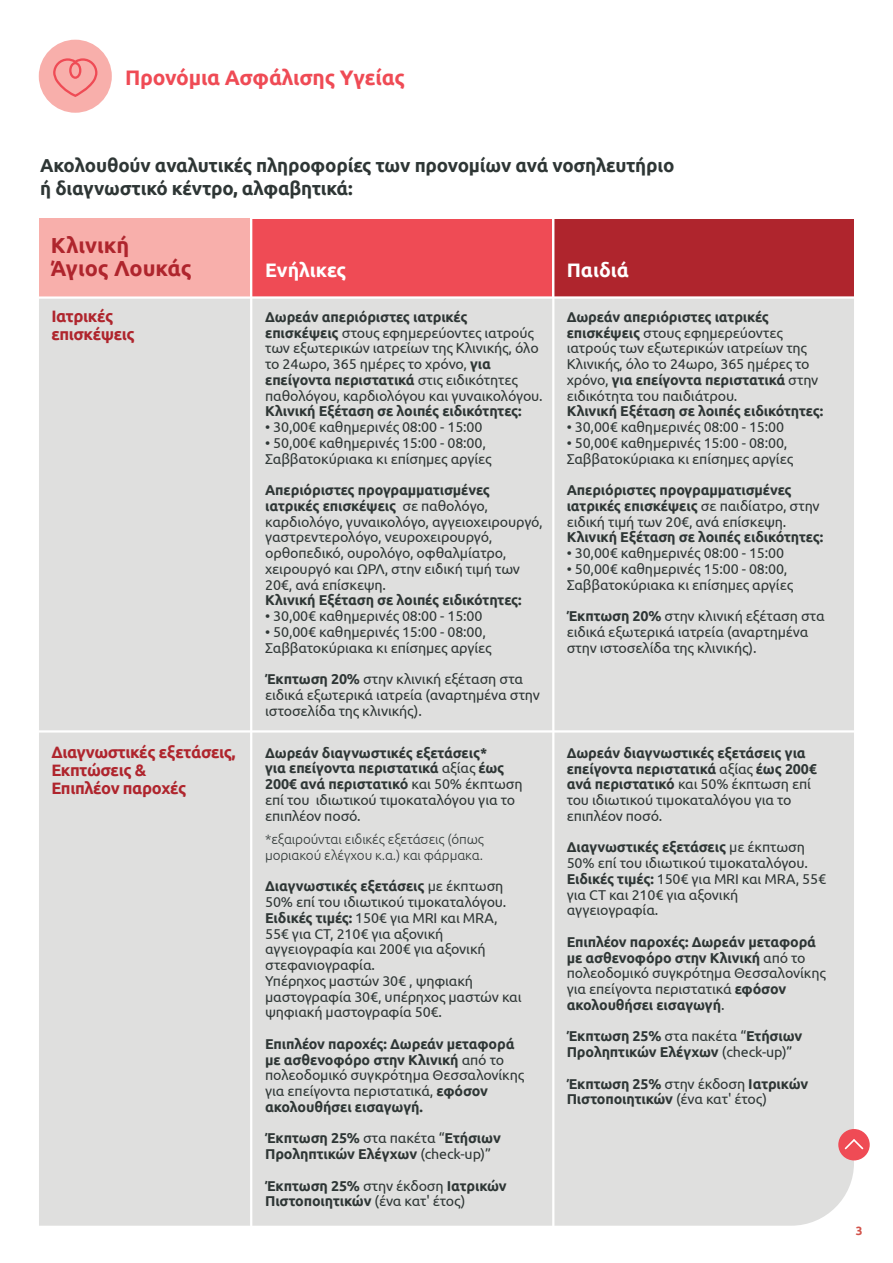
<style>
.page{position:relative;width:893px;height:1263px;background:#fff}
.page>*{position:absolute;margin:0;border:0;box-sizing:border-box;transform-origin:0 0}
.t1{font:700 21.75px/23.2px "Ubuntu";color:#af252d}
.t2{font:700 21px "Ubuntu";letter-spacing:-.01em;color:#ef4b55}
.t3{font:700 19.5px "Ubuntu";color:#fff}
.t4{font:700 18.75px/22.5px "Ubuntu";letter-spacing:-.01em;color:#2e3635}
.t5{font:700 16.5px/18px "Ubuntu";letter-spacing:-.025em;color:#af252d}
.t6{font:14.25px/15.8px "Ubuntu";letter-spacing:-.01em;color:#2e3635}
.t7{font:700 14.25px/15.8px "Ubuntu";letter-spacing:-.01em;color:#2e3635}
.t8{font:300 13.5px/15.8px "Ubuntu";letter-spacing:-.01em;color:#2e3635}
.t9{font:700 12px "Ubuntu";color:#d2534b}
.s1{font-weight:700}
.s2{font-weight:400}
</style>
<div class="page">
<div style="left:252px;top:219px;width:300px;height:91px;background:#ef4b55"></div>
<div style="left:554px;top:219px;width:300px;height:91px;background:#af252d"></div>
<div style="left:39px;top:299px;width:815px;height:927px;background:#dfdfde"></div>
<div style="left:39px;top:219px;width:211px;height:79px;background:#f8afab"></div>
<div style="left:39px;top:40px;width:73px;height:73px;background:#f8afab;border-radius:50%"></div>
<hr style="left:39px;top:730px;width:815px;height:2px;background:#fff">
<hr style="left:250px;top:219px;width:2px;height:1015px;background:#fff">
<hr style="left:39px;top:296px;width:815px;height:3px;background:#fff">
<hr style="left:552px;top:219px;width:2px;height:1015px;background:#fff">
<svg style="left:53px;top:58px;width:44px;height:39px"></svg>
<div style="left:838px;top:1129px;width:32px;height:31px;background:#ef4b55;border-radius:50%"></div>
<svg style="left:844px;top:1139px;width:20px;height:11px"></svg>
<h2 class="t2" style="left:125px;top:65px;width:281px">Προνόμια Ασφάλισης Υγείας</h2>
<h3 class="t4" style="left:40px;top:154px;width:636px">Ακολουθούν αναλυτικές πληροφορίες των προνομίων ανά νοσηλευτήριο ή διαγνωστικό κέντρο, αλφαβητικά:</h3>
<h1 class="t1" style="left:51px;top:233px;width:142px">Κλινική<br>Άγιος Λουκάς</h1>
<p class="t5" style="left:51px;top:307px;width:85px">Ιατρικές επισκέψεις</p>
<p class="t5" style="left:51px;top:742px;width:186px">Διαγνωστικές εξετάσεις,<br>Εκπτώσεις &amp;<br>Επιπλέον παροχές</p>
<h3 class="t3" style="left:265px;top:258px;width:83px">Ενήλικες</h3>
<h3 class="t3" style="left:567px;top:258px;width:64px">Παιδιά</h3>
<p class="t6" style="left:265px;top:308px;width:279px"><span class="s1">Δωρεάν απεριόριστες ιατρικές επισκέψεις</span> στους εφημερεύοντες ιατρούς των εξωτερικών ιατρείων της Κλινικής, όλο το 24ωρο, 365 ημέρες το χρόνο, <span class="s1">για επείγοντα περιστατικά</span> στις ειδικότητες παθολόγου, καρδιολόγου και γυναικολόγου.</p>
<p class="t7" style="left:265px;top:403px;width:258px">Κλινική Εξέταση σε λοιπές ειδικότητες:</p>
<p class="t6" style="left:265px;top:419px;width:219px">• 30,00€ καθημερινές 08:00 - 15:00</p>
<p class="t6" style="left:265px;top:434px;width:228px">• 50,00€ καθημερινές 15:00 - 08:00,<br>Σαββατοκύριακα κι επίσημες αργίες</p>
<p class="t6" style="left:265px;top:482px;width:279px"><span class="s1">Απεριόριστες προγραμματισμένες ιατρικές επισκέψεις</span> σε παθολόγο, καρδιολόγο, γυναικολόγο, αγγειοχειρουργό, γαστρεντερολόγο, νευροχειρουργό, ορθοπεδικό, ουρολόγο, οφθαλμίατρο, χειρουργό και ΩΡΛ, στην ειδική τιμή των 20€, ανά επίσκεψη.</p>
<p class="t7" style="left:265px;top:592px;width:258px">Κλινική Εξέταση σε λοιπές ειδικότητες:</p>
<p class="t6" style="left:265px;top:608px;width:219px">• 30,00€ καθημερινές 08:00 - 15:00</p>
<p class="t6" style="left:265px;top:623px;width:228px">• 50,00€ καθημερινές 15:00 - 08:00,<br>Σαββατοκύριακα κι επίσημες αργίες</p>
<p class="t6" style="left:265px;top:671px;width:276px"><span class="s1">Έκπτωση 20%</span> στην κλινική εξέταση στα ειδικά εξωτερικά ιατρεία (αναρτημένα στην ιστοσελίδα της κλινικής).</p>
<p class="t7" style="left:265px;top:744px;width:259px">Δωρεάν διαγνωστικές εξετάσεις*<br>για επείγοντα περιστατικά <span class="s2">αξίας</span> έως<br>200€ ανά περιστατικό <span class="s2">και 50% έκπτωση επί του ιδιωτικού τιμοκαταλόγου για το επιπλέον ποσό.</span></p>
<p class="t8" style="left:265px;top:831px;width:220px">*εξαιρούνται ειδικές εξετάσεις (όπως μοριακού ελέγχου κ.α.) και φάρμακα.</p>
<p class="t6" style="left:265px;top:878px;width:258px"><span class="s1">Διαγνωστικές εξετάσεις</span> με έκπτωση<br>50% επί του ιδιωτικού τιμοκαταλόγου.<br><span class="s1">Ειδικές τιμές:</span> 150€ για MRI και MRA,<br>55€ για CT, 210€ για αξονική αγγειογραφία και 200€ για αξονική στεφανιογραφία.<br>Υπέρηχος μαστών 30€ , ψηφιακή μαστογραφία 30€, υπέρηχος μαστών και ψηφιακή μαστογραφία 50€.</p>
<p class="t7" style="left:265px;top:1036px;width:261px">Επιπλέον παροχές: Δωρεάν μεταφορά με ασθενοφόρο στην Κλινική <span class="s2">από το πολεοδομικό συγκρότημα Θεσσαλονίκης για επείγοντα περιστατικά,</span> εφόσον ακολουθήσει εισαγωγή.</p>
<p class="t7" style="left:265px;top:1130px;width:237px">Έκπτωση 25% <span class="s2">στα πακέτα “</span>Ετήσιων<br>Προληπτικών Ελέγχων <span class="s2">(check-up)”</span></p>
<p class="t7" style="left:265px;top:1177px;width:243px">Έκπτωση 25% <span class="s2">στην έκδοση</span> Ιατρικών<br>Πιστοποιητικών <span class="s2">(ένα κατ' έτος)</span></p>
<p class="t6" style="left:567px;top:308px;width:253px"><span class="s1">Δωρεάν απεριόριστες ιατρικές επισκέψεις</span> στους εφημερεύοντες ιατρούς των εξωτερικών ιατρείων της Κλινικής, όλο το 24ωρο, 365 ημέρες το χρόνο, <span class="s1">για επείγοντα περιστατικά</span> στην ειδικότητα του παιδιάτρου.</p>
<p class="t7" style="left:567px;top:403px;width:258px">Κλινική Εξέταση σε λοιπές ειδικότητες:</p>
<p class="t6" style="left:567px;top:419px;width:219px">• 30,00€ καθημερινές 08:00 - 15:00</p>
<p class="t6" style="left:567px;top:434px;width:228px">• 50,00€ καθημερινές 15:00 - 08:00,<br>Σαββατοκύριακα κι επίσημες αργίες</p>
<p class="t7" style="left:567px;top:482px;width:255px">Απεριόριστες προγραμματισμένες ιατρικές επισκέψεις <span class="s2">σε παιδίατρο, στην ειδική τιμή των 20€, ανά επίσκεψη.</span></p>
<p class="t7" style="left:567px;top:529px;width:258px">Κλινική Εξέταση σε λοιπές ειδικότητες:</p>
<p class="t6" style="left:567px;top:545px;width:219px">• 30,00€ καθημερινές 08:00 - 15:00</p>
<p class="t6" style="left:567px;top:560px;width:228px">• 50,00€ καθημερινές 15:00 - 08:00,<br>Σαββατοκύριακα κι επίσημες αργίες</p>
<p class="t6" style="left:567px;top:608px;width:260px"><span class="s1">Έκπτωση 20%</span> στην κλινική εξέταση στα ειδικά εξωτερικά ιατρεία (αναρτημένα στην ιστοσελίδα της κλινικής).</p>
<p class="t7" style="left:567px;top:745px;width:252px">Δωρεάν διαγνωστικές εξετάσεις για επείγοντα περιστατικά <span class="s2">αξίας</span> έως 200€ ανά περιστατικό <span class="s2">και 50% έκπτωση επί του ιδιωτικού τιμοκαταλόγου για το επιπλέον ποσό.</span></p>
<p class="t6" style="left:567px;top:839px;width:261px"><span class="s1">Διαγνωστικές εξετάσεις</span> με έκπτωση<br>50% επί του ιδιωτικού τιμοκαταλόγου.<br><span class="s1">Ειδικές τιμές:</span> 150€ για MRI και MRA, 55€ για CT και 210€ για αξονική αγγειογραφία.</p>
<p class="t7" style="left:567px;top:934px;width:261px">Επιπλέον παροχές: Δωρεάν μεταφορά με ασθενοφόρο στην Κλινική <span class="s2">από το πολεοδομικό συγκρότημα Θεσσαλονίκης για επείγοντα περιστατικά</span> εφόσον ακολουθήσει εισαγωγή<span class="s2">.</span></p>
<p class="t7" style="left:567px;top:1028px;width:237px">Έκπτωση 25% <span class="s2">στα πακέτα “</span>Ετήσιων<br>Προληπτικών Ελέγχων <span class="s2">(check-up)”</span></p>
<p class="t7" style="left:567px;top:1075px;width:243px">Έκπτωση 25% <span class="s2">στην έκδοση</span> Ιατρικών<br>Πιστοποιητικών <span class="s2">(ένα κατ' έτος)</span></p>
<p class="t9" style="left:856px;top:1223px;width:8px">3</p>
</div>
